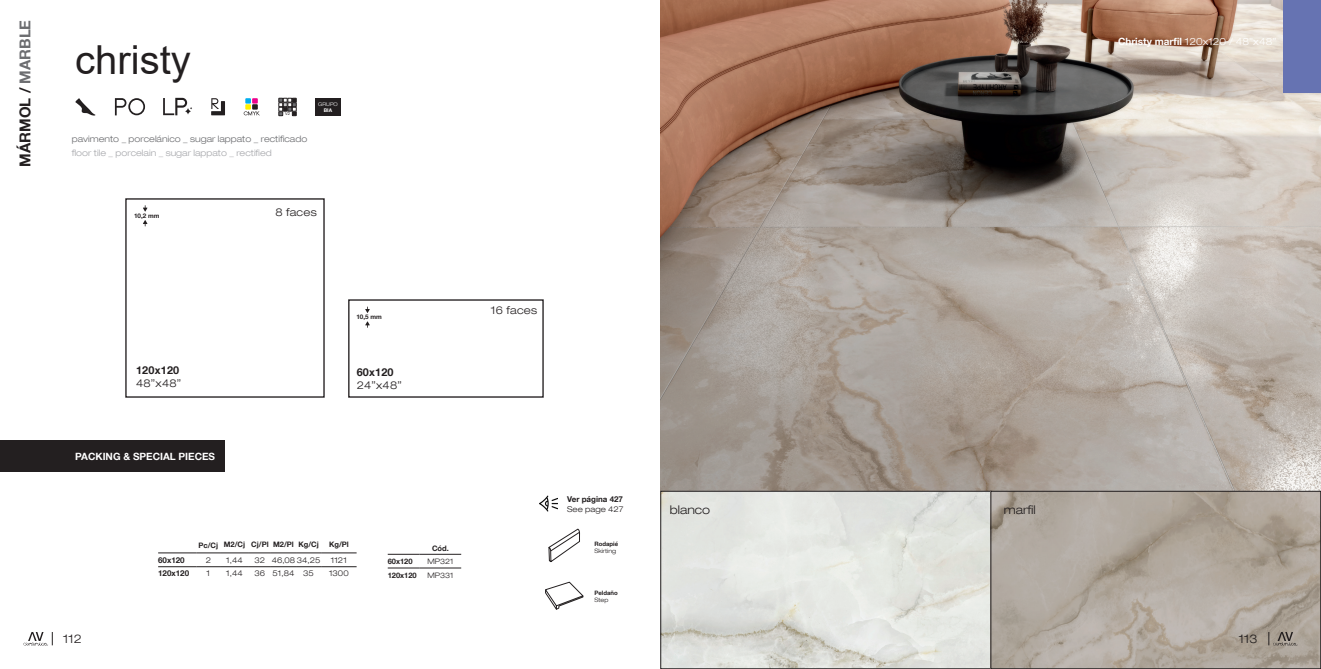
<style>
.page{position:relative;width:1321px;height:669px;background:#fff}
.page>*{position:absolute;margin:0;border:0;box-sizing:border-box;transform-origin:0 0}
.t1{font:40px "Arial";color:#231f20}
.t2{font:700 15px "Helvetica Neue LT Com";color:#231f20}
.t3{font:300 expanded 12px "Helvetica Neue LT Com";color:#231f20}
.t4{font:300 expanded 10.8px "Helvetica Neue LT Com";letter-spacing:.02em;color:#231f20}
.t5{font:700 10.8px "Helvetica Neue LT Com";letter-spacing:.02em;color:#231f20}
.t6{font:300 expanded 10px "Helvetica Neue LT Com";color:#fff}
.t7{font:700 10px "Helvetica Neue LT Com";color:#fff}
.t8{font:300 expanded 8.9px "Helvetica Neue LT Com";color:#6c6d70}
.t9{font:300 expanded 8.9px "Helvetica Neue LT Com";color:#a8a9ad}
.t10{font:300 expanded 8px "Helvetica Neue LT Com";color:#231f20}
.t11{font:700 8px "Helvetica Neue LT Com";color:#231f20}
.t12{font:700 7.5px "Helvetica Neue LT Com";color:#231f20}
.t13{font:300 expanded 7.5px "Helvetica Neue LT Com";color:#231f20}
.t14{font:700 6.3px "Helvetica Neue LT Com";color:#231f20}
.t15{font:700 6px "Helvetica Neue LT Com";color:#231f20}
.t16{font:300 expanded 6px "Helvetica Neue LT Com";color:#231f20}
.t17{font:300 expanded 5px "Helvetica Neue LT Com";letter-spacing:-.005em;color:#fff}
.t18{font:700 5px "Helvetica Neue LT Com";color:#fff}
.t19{font:4px "Arial";color:#231f20}
.s1{color:#6c6d70}
.s2{font-weight:700;font-stretch:normal}
</style>
<div class="page">
<svg style="left:548px;top:529px;width:32px;height:33px"></svg>
<svg style="left:545px;top:582px;width:39px;height:28px"></svg>
<img style="left:539px;top:496px;width:19px;height:16px">
<svg style="left:23px;top:632px;width:30px;height:14px"></svg>
<div style="left:0;top:440px;width:225px;height:32px;background:#231f20"></div>
<hr style="left:388px;top:554px;width:32px;height:1px;background:#231f20">
<hr style="left:420px;top:554px;width:41px;height:1px;background:#231f20">
<hr style="left:388px;top:568px;width:32px;height:1px;background:#231f20">
<hr style="left:420px;top:568px;width:41px;height:1px;background:#231f20">
<hr style="left:158px;top:567px;width:39px;height:1px;background:#231f20">
<svg style="left:197px;top:567px;width:124px;height:1px"></svg>
<hr style="left:321px;top:567px;width:36px;height:1px;background:#231f20">
<hr style="left:158px;top:553px;width:39px;height:1px;background:#231f20">
<svg style="left:197px;top:553px;width:124px;height:1px"></svg>
<hr style="left:321px;top:553px;width:36px;height:1px;background:#231f20">
<svg style="left:75px;top:98px;width:20px;height:17px"></svg>
<svg style="left:115px;top:98px;width:30px;height:17px"></svg>
<svg style="left:211px;top:98px;width:14px;height:17px"></svg>
<svg style="left:244px;top:98px;width:16px;height:17px"></svg>
<svg style="left:279px;top:98px;width:17px;height:18px"></svg>
<div style="left:315px;top:98px;width:26px;height:18px;background:#231f20"></div>
<svg style="left:163px;top:98px;width:29px;height:17px"></svg>
<svg style="left:143px;top:205px;width:4px;height:7px"></svg>
<svg style="left:143px;top:220px;width:4px;height:6px"></svg>
<svg style="left:365px;top:307px;width:5px;height:6px"></svg>
<svg style="left:365px;top:321px;width:5px;height:7px"></svg>
<img style="left:660px;top:0;width:661px;height:491px">
<img style="left:662px;top:493px;width:657px;height:174px">
<div style="left:660px;top:491px;width:331px;height:178px;border:1px solid #231f20"></div>
<div style="left:991px;top:491px;width:330px;height:178px;border:1px solid #231f20"></div>
<svg style="left:1268px;top:632px;width:30px;height:14px"></svg>
<div style="left:1284px;top:0;width:37px;height:93px;background:#6673b2"></div>
<p class="t2" style="left:16px;top:167px;width:148px;rotate:-90deg">MÁRMOL / <span class="s1">MARBLE</span></p>
<p class="t1" style="left:75px;top:32px;width:117px">christy</p>
<p class="t19" style="left:285px;top:111px;width:6px">V2</p>
<p class="t8" style="left:72px;top:133px;width:237px">pavimento _ porcelánico _ sugar lappato _ rectificado</p>
<p class="t9" style="left:72px;top:147px;width:201px">floor tile _ porcelain _ sugar lappato _ rectified</p>
<p class="t17" style="left:318px;top:101px;width:21px">GRUPO</p>
<p class="t18" style="left:324px;top:107px;width:10px">BIA</p>
<p class="t14" style="left:134px;top:211px;width:27px">10,2 mm</p>
<p class="t4" style="left:276px;top:205px;width:43px">8 faces</p>
<p class="t5" style="left:136px;top:363px;width:45px">120x120</p>
<p class="t4" style="left:136px;top:377px;width:47px">48”x48”</p>
<p class="t7" style="left:75px;top:450px;width:141px">PACKING &amp; SPECIAL PIECES</p>
<p class="t14" style="left:356px;top:313px;width:27px">10,5 mm</p>
<p class="t5" style="left:357px;top:365px;width:38px">60x120</p>
<p class="t4" style="left:357px;top:379px;width:47px">24”x48”</p>
<h3 class="t3" style="left:63px;top:631px;width:20px">112</h3>
<p class="t12" style="left:199px;top:541px;width:21px">Pc/Cj</p>
<p class="t12" style="left:224px;top:540px;width:23px">M2/Cj</p>
<p class="t12" style="left:251px;top:540px;width:19px">Cj/Pl</p>
<p class="t12" style="left:273px;top:540px;width:22px">M2/Pl</p>
<p class="t12" style="left:298px;top:540px;width:22px">Kg/Cj</p>
<p class="t12" style="left:329px;top:540px;width:21px">Kg/Pl</p>
<p class="t11" style="left:158px;top:555px;width:28px">60x120</p>
<p class="t10" style="left:206px;top:555px;width:7px">2</p>
<p class="t10" style="left:226px;top:555px;width:18px">1,44</p>
<p class="t10" style="left:255px;top:555px;width:12px">32</p>
<p class="t10" style="left:272px;top:555px;width:50px">46,08 34,25</p>
<p class="t10" style="left:331px;top:555px;width:17px">1121</p>
<p class="t11" style="left:158px;top:569px;width:32px">120x120</p>
<p class="t10" style="left:207px;top:569px;width:5px">1</p>
<p class="t10" style="left:226px;top:569px;width:18px">1,44</p>
<p class="t10" style="left:255px;top:569px;width:12px">36</p>
<p class="t10" style="left:273px;top:569px;width:23px">51,84</p>
<p class="t10" style="left:303px;top:569px;width:12px">35</p>
<p class="t10" style="left:329px;top:569px;width:21px">1300</p>
<p class="t12" style="left:432px;top:544px;width:18px">Cód.</p>
<p class="t12" style="left:388px;top:556px;width:26px">60x120</p>
<p class="t13" style="left:427px;top:557px;width:27px">MP321</p>
<p class="t12" style="left:388px;top:570px;width:31px">120x120</p>
<p class="t13" style="left:427px;top:570px;width:27px">MP331</p>
<p class="t4" style="left:491px;top:304px;width:48px">16 faces</p>
<p class="t11" style="left:567px;top:494px;width:57px">Ver página 427</p>
<p class="t10" style="left:567px;top:504px;width:58px">See page 427</p>
<p class="t15" style="left:594px;top:540px;width:25px">Rodapié</p>
<p class="t16" style="left:594px;top:547px;width:23px">Skirting</p>
<p class="t15" style="left:594px;top:589px;width:25px">Peldaño</p>
<p class="t16" style="left:594px;top:596px;width:16px">Step</p>
<p class="t3" style="left:670px;top:502px;width:42px">blanco</p>
<p class="t3" style="left:1004px;top:502px;width:33px">marfil</p>
<p class="t6" style="left:1118px;top:35px;width:160px"><span class="s2">Christy marfil</span> 120x120 / 48”x48”</p>
<p class="t3" style="left:1239px;top:631px;width:20px">113</p>
</div>
